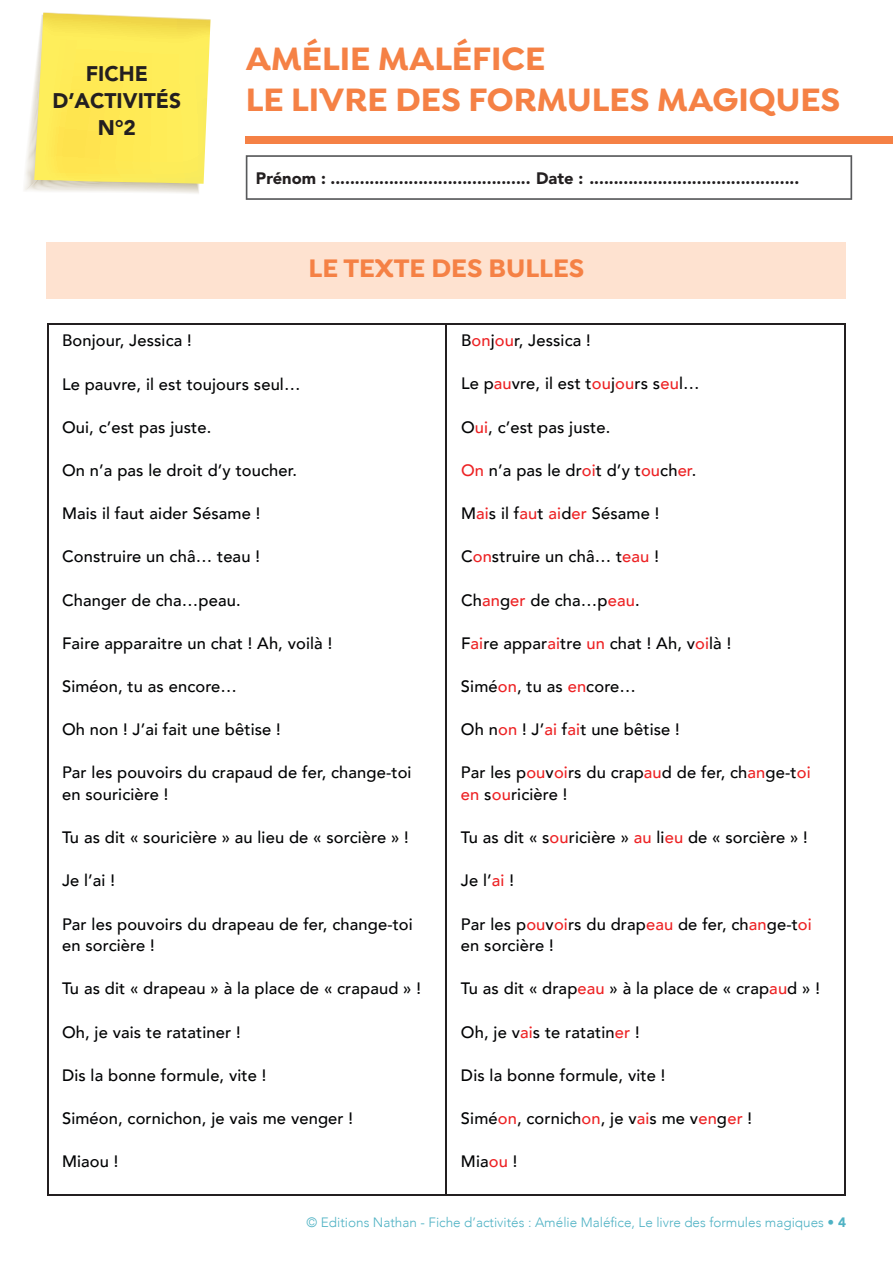
<style>
.page{position:relative;width:893px;height:1263px;background:#fff}
.page>*{position:absolute;margin:0;border:0;box-sizing:border-box;transform-origin:0 0}
.t1{font:700 34.5px/41.4px "Isidora";color:#f58145}
.t2{font:700 27px "Isidora";color:#f58145}
.t3{font:900 21px/27px "Avenir LT Std";color:#231f20;text-align:center}
.t4{font:500 16.5px/21.6px "Avenir";letter-spacing:.01em;color:#020304}
.t5{font:900 16.5px "Avenir LT Std";color:#231f20}
.t6{font:300 13.5px "Avenir";color:#4fb2c4}
.s1{color:#ed2224}
.s2{font-family:"Avenir LT Std";font-weight:900}
</style>
<div class="page">
<div style="left:246px;top:136px;width:647px;height:8px;background:#f58145"></div>
<svg style="left:24px;top:12px;width:187px;height:182px;background:#faea70"></svg>
<svg style="left:246px;top:155px;width:606px;height:45px"></svg>
<div style="left:47px;top:242px;width:799px;height:57px;background:#fee2d0"></div>
<hr style="left:47px;top:323px;width:399px;height:2px;background:#231f20">
<hr style="left:47px;top:325px;width:1px;height:869px;background:#231f20">
<hr style="left:446px;top:323px;width:400px;height:2px;background:#231f20">
<hr style="left:446px;top:325px;width:1px;height:869px;background:#231f20">
<hr style="left:845px;top:325px;width:1px;height:869px;background:#231f20">
<hr style="left:47px;top:1194px;width:399px;height:1px;background:#231f20">
<hr style="left:446px;top:1194px;width:400px;height:1px;background:#231f20">
<p class="t3" style="left:52px;top:60px;width:130px">FICHE<br>D’ACTIVITÉS<br>N°2</p>
<h1 class="t1" style="left:246px;top:39px;width:596px">AMÉLIE MALÉFICE<br>LE LIVRE DES FORMULES MAGIQUES</h1>
<p class="t5" style="left:256px;top:168px;width:545px">Prénom : ......................................... Date : ...........................................</p>
<h2 class="t2" style="left:309px;top:251px;width:277px">LE TEXTE DES BULLES</h2>
<p class="t4" style="left:62px;top:329px;width:131px">Bonjour, Jessica !</p>
<p class="t4" style="left:62px;top:372px;width:240px">Le pauvre, il est toujours seul…</p>
<p class="t4" style="left:62px;top:415px;width:151px">Oui, c’est pas juste.</p>
<p class="t4" style="left:62px;top:458px;width:237px">On n’a pas le droit d’y toucher.</p>
<p class="t4" style="left:62px;top:502px;width:200px">Mais il faut aider Sésame !</p>
<p class="t4" style="left:62px;top:545px;width:199px">Construire un châ… teau !</p>
<p class="t4" style="left:62px;top:588px;width:180px">Changer de cha…peau.</p>
<p class="t4" style="left:62px;top:631px;width:272px">Faire apparaitre un chat ! Ah, voilà !</p>
<p class="t4" style="left:62px;top:674px;width:177px">Siméon, tu as encore…</p>
<p class="t4" style="left:62px;top:718px;width:220px">Oh non ! J’ai fait une bêtise !</p>
<p class="t4" style="left:62px;top:761px;width:351px">Par les pouvoirs du crapaud de fer, change-toi en souricière !</p>
<p class="t4" style="left:62px;top:826px;width:348px">Tu as dit « souricière » au lieu de « sorcière » !</p>
<p class="t4" style="left:62px;top:869px;width:55px">Je l’ai !</p>
<p class="t4" style="left:62px;top:912px;width:352px">Par les pouvoirs du drapeau de fer, change-toi en sorcière !</p>
<p class="t4" style="left:62px;top:977px;width:360px">Tu as dit « drapeau » à la place de « crapaud » !</p>
<p class="t4" style="left:62px;top:1020px;width:180px">Oh, je vais te ratatiner !</p>
<p class="t4" style="left:62px;top:1063px;width:206px">Dis la bonne formule, vite !</p>
<p class="t4" style="left:62px;top:1106px;width:293px">Siméon, cornichon, je vais me venger !</p>
<p class="t4" style="left:62px;top:1150px;width:58px">Miaou !</p>
<p class="t4" style="left:461px;top:329px;width:131px">B<span class="s1">on</span>j<span class="s1">ou</span>r, Jessica !</p>
<p class="t4" style="left:461px;top:372px;width:240px">Le p<span class="s1">au</span>vre, il est t<span class="s1">ou</span>j<span class="s1">ou</span>rs s<span class="s1">eu</span>l…</p>
<p class="t4" style="left:461px;top:415px;width:151px">O<span class="s1">ui</span>, c’est pas juste.</p>
<p class="t4" style="left:461px;top:458px;width:237px"><span class="s1">On</span> n’a pas le dr<span class="s1">oi</span>t d’y t<span class="s1">ou</span>ch<span class="s1">er</span>.</p>
<p class="t4" style="left:461px;top:502px;width:200px">M<span class="s1">ai</span>s il f<span class="s1">au</span>t <span class="s1">ai</span>d<span class="s1">er</span> Sésame !</p>
<p class="t4" style="left:461px;top:545px;width:199px">C<span class="s1">on</span>struire un châ… t<span class="s1">eau</span> !</p>
<p class="t4" style="left:461px;top:588px;width:180px">Ch<span class="s1">an</span>g<span class="s1">er</span> de cha…p<span class="s1">eau</span>.</p>
<p class="t4" style="left:461px;top:631px;width:272px">F<span class="s1">ai</span>re appar<span class="s1">ai</span>tre <span class="s1">un</span> chat ! Ah, v<span class="s1">oi</span>là !</p>
<p class="t4" style="left:461px;top:674px;width:177px">Simé<span class="s1">on</span>, tu as <span class="s1">en</span>core…</p>
<p class="t4" style="left:461px;top:718px;width:220px">Oh n<span class="s1">on</span> ! J’<span class="s1">ai</span> f<span class="s1">ai</span>t une bêtise !</p>
<p class="t4" style="left:461px;top:761px;width:351px">Par les p<span class="s1">ou</span>v<span class="s1">oi</span>rs du crap<span class="s1">au</span>d de fer, ch<span class="s1">an</span>ge-t<span class="s1">oi en</span> s<span class="s1">ou</span>ricière !</p>
<p class="t4" style="left:461px;top:826px;width:348px">Tu as dit « s<span class="s1">ou</span>ricière » <span class="s1">au</span> li<span class="s1">eu</span> de « sorcière » !</p>
<p class="t4" style="left:461px;top:869px;width:55px">Je l’<span class="s1">ai</span> !</p>
<p class="t4" style="left:461px;top:912px;width:352px">Par les p<span class="s1">ou</span>v<span class="s1">oi</span>rs du drap<span class="s1">eau</span> de fer, ch<span class="s1">an</span>ge-t<span class="s1">oi </span>en sorcière !</p>
<p class="t4" style="left:461px;top:977px;width:360px">Tu as dit « drap<span class="s1">eau</span> » à la place de « crap<span class="s1">au</span>d » !</p>
<p class="t4" style="left:461px;top:1020px;width:180px">Oh, je v<span class="s1">ai</span>s te ratatin<span class="s1">er</span> !</p>
<p class="t4" style="left:461px;top:1063px;width:206px">Dis la bonne formule, vite !</p>
<p class="t4" style="left:461px;top:1106px;width:293px">Simé<span class="s1">on</span>, cornich<span class="s1">on</span>, je v<span class="s1">ai</span>s me v<span class="s1">en</span>g<span class="s1">er</span> !</p>
<p class="t4" style="left:461px;top:1150px;width:58px">Mia<span class="s1">ou</span> !</p>
<p class="t6" style="left:307px;top:1214px;width:541px">© Editions Nathan - Fiche d’activités : Amélie Maléfice, Le livre des formules magiques • <span class="s2">4</span></p>
</div>
